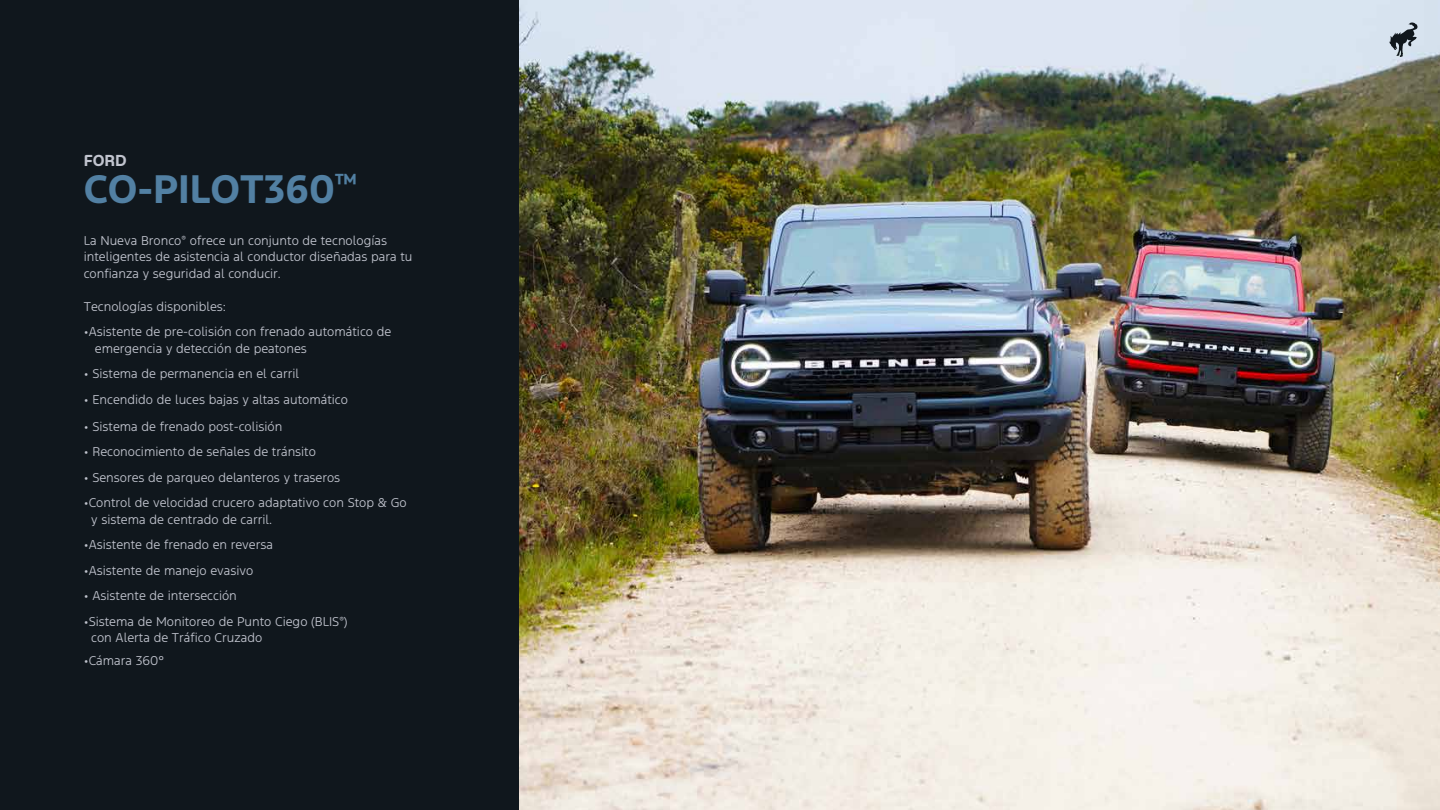
<style>
.page{position:relative;width:1440px;height:810px;background:#fff}
.page>*{position:absolute;margin:0;border:0;box-sizing:border-box;transform-origin:0 0}
.t1{font:37.5px "Ford F 1 Bold";color:#5280a3}
.t2{font:15px "Ford F 1 Bold";color:#c1c4ce}
.t3{font:12px/16.5px "Ford F 1 Light";color:#c1c4ce}
</style>
<div class="page">
<img style="left:519px;top:0;width:921px;height:810px">
<div style="left:0;top:0;width:519px;height:810px;background:#10171d"></div>
<svg style="left:1389px;top:22px;width:29px;height:35px"></svg>
<p class="t2" style="left:84px;top:151px;width:45px">FORD</p>
<h1 class="t1" style="left:84px;top:164px;width:275px">CO-PILOT360<sup>™</sup></h1>
<p class="t3" style="left:84px;top:232px;width:330px">La Nueva Bronco<sup>®</sup> ofrece un conjunto de tecnologías inteligentes de asistencia al conductor diseñadas para tu confianza y seguridad al conducir.</p>
<p class="t3" style="left:84px;top:298px;width:144px">Tecnologías disponibles:</p>
<p class="t3" style="left:95px;top:323px;width:298px;text-indent:-11px">•Asistente de pre-colisión con frenado automático de emergencia y detección de peatones</p>
<p class="t3" style="left:84px;top:365px;width:217px">• Sistema de permanencia en el carril</p>
<p class="t3" style="left:84px;top:391px;width:266px">• Encendido de luces bajas y altas automático</p>
<p class="t3" style="left:84px;top:418px;width:200px">• Sistema de frenado post-colisión</p>
<p class="t3" style="left:84px;top:443px;width:234px">• Reconocimiento de señales de tránsito</p>
<p class="t3" style="left:84px;top:469px;width:258px">• Sensores de parqueo delanteros y traseros</p>
<p class="t3" style="left:91px;top:494px;width:317px;text-indent:-7px">•Control de velocidad crucero adaptativo con Stop &amp; Go y sistema de centrado de carril.</p>
<p class="t3" style="left:84px;top:536px;width:191px">•Asistente de frenado en reversa</p>
<p class="t3" style="left:84px;top:562px;width:171px">•Asistente de manejo evasivo</p>
<p class="t3" style="left:84px;top:587px;width:155px">• Asistente de intersección</p>
<p class="t3" style="left:91px;top:613px;width:258px;text-indent:-7px">•Sistema de Monitoreo de Punto Ciego (BLIS<sup>®</sup>) con Alerta de Tráfico Cruzado</p>
<p class="t3" style="left:84px;top:652px;width:82px">•Cámara 360°</p>
</div>
